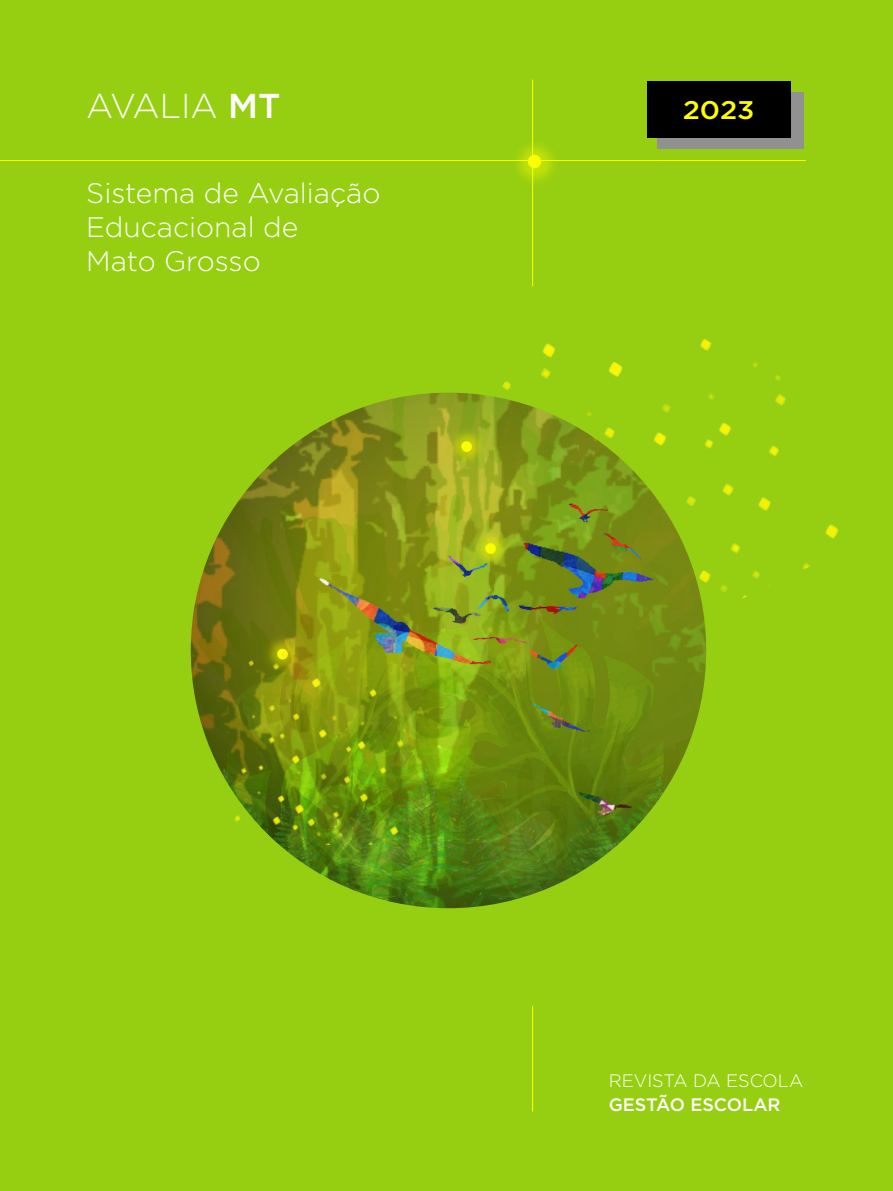
<style>
.page{position:relative;width:893px;height:1191px;background:#96cf11}
.page>*{position:absolute;margin:0;border:0;box-sizing:border-box;transform-origin:0 0}
.t1{font:300 34.5px "Gotham";color:#fff}
.t2{font:300 28.2px/33.9px "Gotham";color:#fff}
.t3{font:500 25.5px "Gotham";color:#ff0;scale:1.1 1}
.t4{font:300 18px/24.6px "Gotham";color:#fff}
.s1{font-weight:500}
</style>
<div class="page">
<hr style="left:532px;top:80px;width:1px;height:206px;background:#ff0">
<hr style="left:532px;top:1006px;width:1px;height:105px;background:#ff0">
<div style="left:657px;top:92px;width:146px;height:57px;background:#919191"></div>
<div style="left:647px;top:82px;width:144px;height:56px;background:#000"></div>
<hr style="left:0;top:160px;width:806px;height:1px;background:#ff0">
<img style="left:491px;top:268px;width:348px;height:383px">
<img style="left:191px;top:393px;width:515px;height:515px;border-radius:258px">
<img style="left:517px;top:117px;width:37px;height:90px">
<img style="left:235px;top:629px;width:177px;height:216px">
<p class="t1" style="left:86px;top:84px;width:196px">AVALIA <span class="s1">MT</span></p>
<p class="t2" style="left:86px;top:175px;width:296px">Sistema de Avaliação<br>Educacional de<br>Mato Grosso</p>
<p class="t3" style="left:683px;top:93px;width:67px">2023</p>
<p class="t4" style="left:609px;top:1067px;width:196px">REVISTA DA ESCOLA<br><span class="s1">GESTÃO ESCOLAR</span></p>
</div>
